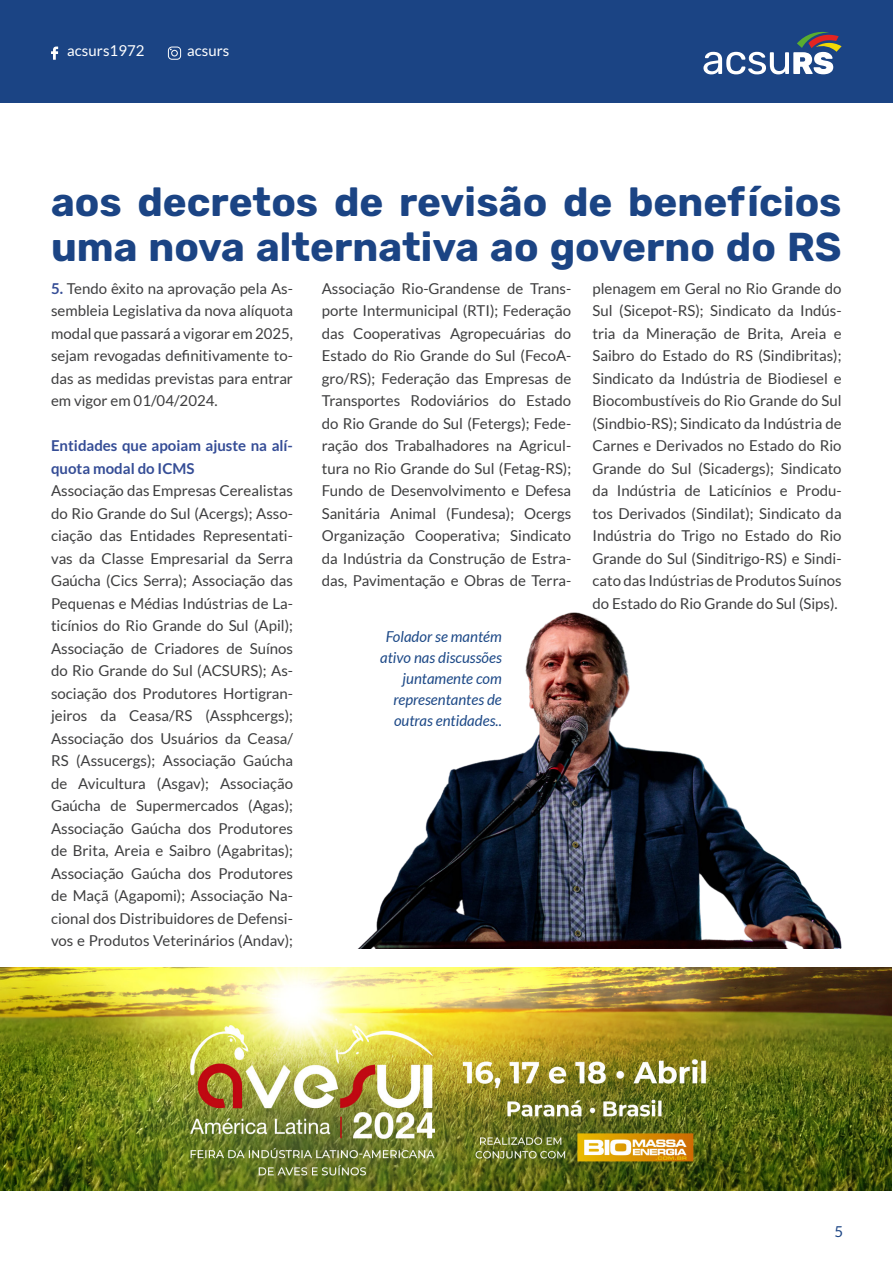
<style>
.page{position:relative;width:893px;height:1263px;background:#fff}
.page>*{position:absolute;margin:0;border:0;box-sizing:border-box;transform-origin:0 0}
.Título{font:300 40.35px/45px "Rubik";color:#1b4484}
.Texto{font:15px/22.5px "Lato";color:#3e3e3f;text-align:justify}
.Subtítulo{font:italic 15px/21px "Lato";color:#1d4987;text-align:right}
.Texto-2{font:700 15px/22.5px "Lato";color:#354d96}
.t1{font:15px "Lato";letter-spacing:.005em;color:#fff}
.Texto-3{font:15px "Lato";color:#1b4484}
.s1{font-weight:700;color:#354d96}
</style>
<div class="page">
<div style="left:0;top:0;width:893px;height:103px;background:#1b4484"></div>
<svg style="left:703px;top:31px;width:139px;height:43px"></svg>
<svg style="left:51px;top:47px;width:7px;height:13px"></svg>
<svg style="left:168px;top:47px;width:13px;height:13px"></svg>
<img style="left:359px;top:612px;width:483px;height:336px">
<img style="left:0;top:967px;width:891px;height:223px">
<p class="t1" style="left:67px;top:42px;width:79px">acsurs1972</p>
<p class="t1" style="left:187px;top:42px;width:44px">acsurs</p>
<p class="Título" style="left:51px;top:181px;width:792px">aos decretos de revisão de benefícios uma nova alternativa ao governo do RS</p>
<p class="Texto" style="left:51px;top:277px;width:243px"><span class="s1">5.</span> Tendo êxito na aprovação pela As&shy;sembleia Legislativa da nova alíquota modal que passará a vigorar em 2025, sejam revogadas definitivamente to&shy;das as medidas previstas para entrar em vigor em 01/04/2024.</p>
<p class="Texto-2" style="left:51px;top:434px;width:243px">Entidades que apoiam ajuste na alí&shy;quota modal do ICMS</p>
<p class="Texto" style="left:51px;top:479px;width:243px">Associação das Empresas Cerealistas do Rio Grande do Sul (Acergs); Asso&shy;ciação das Entidades Representati&shy;vas da Classe Empresarial da Serra Gaúcha (Cics Serra); Associação das Pequenas e Médias Indústrias de La&shy;ticínios do Rio Grande do Sul (Apil); Associação de Criadores de Suínos do Rio Grande do Sul (ACSURS); As&shy;sociação dos Produtores Hortigran&shy;jeiros da Ceasa/RS (Assphcergs); Associação dos Usuários da Ceasa/ RS (Assucergs); Associação Gaúcha de Avicultura (Asgav); Associação Gaúcha de Supermercados (Agas); Associação Gaúcha dos Produtores de Brita, Areia e Saibro (Agabritas); Associação Gaúcha dos Produtores de Maçã (Agapomi); Associação Na&shy;cional dos Distribuidores de Defensi&shy;vos e Produtos Veterinários (Andav);</p>
<p class="Texto" style="left:322px;top:277px;width:251px">Associação Rio-Grandense de Trans&shy;porte Intermunicipal (RTI); Federação das Cooperativas Agropecuárias do Estado do Rio Grande do Sul (FecoA&shy;gro/RS); Federação das Empresas de Transportes Rodoviários do Estado do Rio Grande do Sul (Fetergs); Fede&shy;ração dos Trabalhadores na Agricul&shy;tura no Rio Grande do Sul (Fetag-RS); Fundo de Desenvolvimento e Defesa Sanitária Animal (Fundesa); Ocergs Organização Cooperativa; Sindicato da Indústria da Construção de Estra&shy;das, Pavimentação e Obras de Terra-</p>
<p class="Texto" style="left:592px;top:277px;width:251px">plenagem em Geral no Rio Grande do Sul (Sicepot-RS); Sindicato da Indús&shy;tria da Mineração de Brita, Areia e Saibro do Estado do RS (Sindibritas); Sindicato da Indústria de Biodiesel e Biocombustíveis do Rio Grande do Sul (Sindbio-RS); Sindicato da Indústria de Carnes e Derivados no Estado do Rio Grande do Sul (Sicadergs); Sindicato da Indústria de Laticínios e Produ&shy;tos Derivados (Sindilat); Sindicato da Indústria do Trigo no Estado do Rio Grande do Sul (Sinditrigo-RS) e Sindi&shy;cato das Indústrias de Produtos Suínos do Estado do Rio Grande do Sul (Sips).</p>
<p class="Subtítulo" style="left:380px;top:626px;width:123px">Folador se mantém ativo nas discussões juntamente com representantes de outras entidades..</p>
<p class="Texto-3" style="left:834px;top:1223px;width:10px">5</p>
</div>
